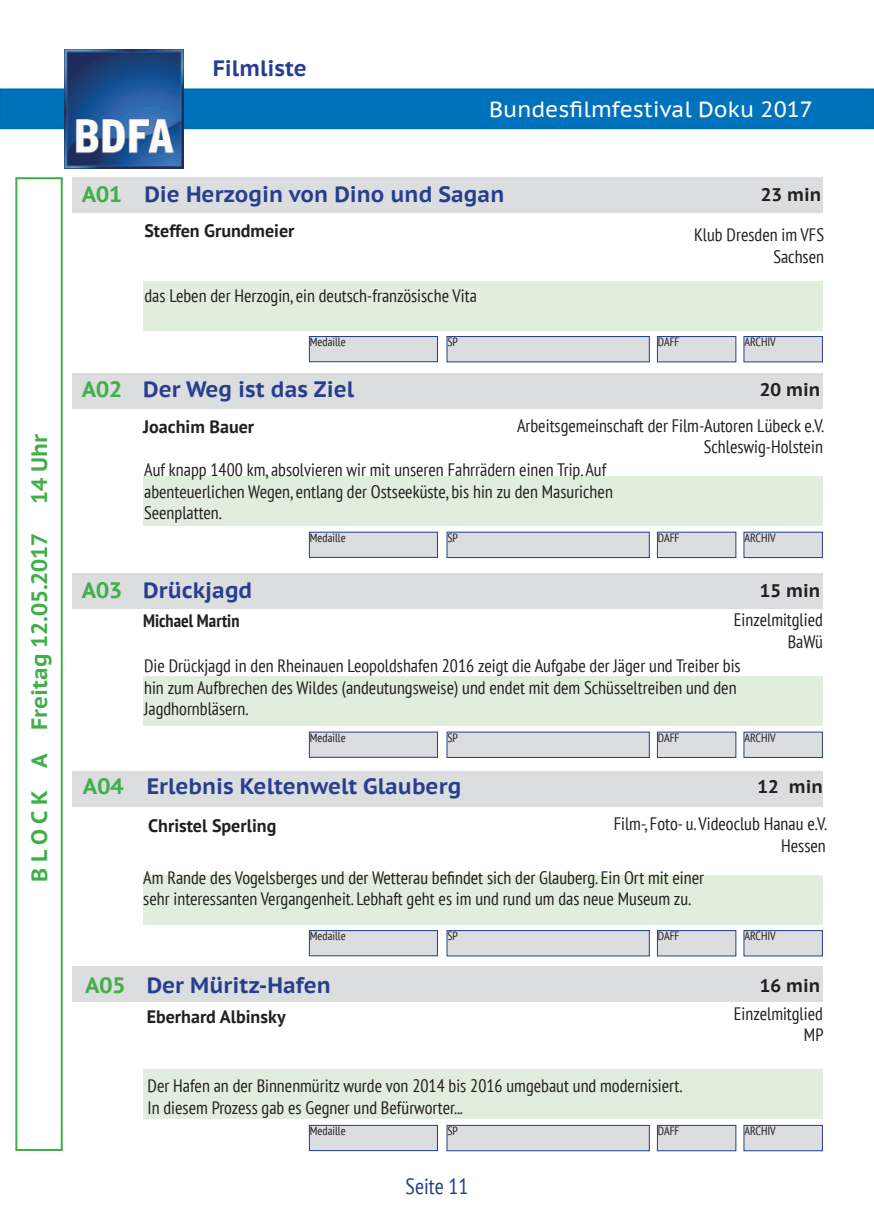
<style>
.page{position:relative;width:874px;height:1225px;background:#fff}
.page>*{position:absolute;margin:0;border:0;box-sizing:border-box;transform-origin:0 0}
.t1{font:700 22.2px "PT Sans Caption";color:#253f8e}
.t2{font:700 22.2px "PT Sans Caption";color:#40ae49}
.t3{font:22px "PT Sans Caption";color:#fff}
.t4{font:condensed 22px "PT Sans";color:#253f8e}
.t5{font:700 18.2px "PT Sans Caption";color:#231f20}
.t6{font:condensed 18px "PT Sans";color:#231f20}
.t7{font:700 18px "PT Sans";color:#231f20}
.t8{font:700 condensed 18px "PT Sans";color:#231f20}
.t9{font:condensed 12px "PT Sans";color:#231f20}
</style>
<div class="page">
<div style="left:1px;top:89px;width:871px;height:39px;background:#0072bc"></div>
<div style="left:0;top:88px;width:873px;height:41px;border:2px solid #006cb7"></div>
<img style="left:65px;top:49px;width:119px;height:119px">
<div style="left:657px;top:336px;width:78px;height:26px;background:#dcdddf"></div>
<div style="left:656px;top:336px;width:80px;height:26px;border:1px solid #253f8e"></div>
<div style="left:309px;top:336px;width:128px;height:26px;background:#dcdddf"></div>
<div style="left:309px;top:336px;width:129px;height:26px;border:1px solid #253f8e"></div>
<div style="left:447px;top:336px;width:202px;height:26px;background:#dcdddf"></div>
<div style="left:446px;top:336px;width:203px;height:26px;border:1px solid #253f8e"></div>
<div style="left:743px;top:336px;width:79px;height:26px;background:#dcdddf"></div>
<div style="left:743px;top:336px;width:79px;height:26px;border:1px solid #253f8e"></div>
<div style="left:72px;top:177px;width:750px;height:36px;background:#dcdddf"></div>
<div style="left:143px;top:281px;width:679px;height:49px;background:#e1eedd"></div>
<div style="left:657px;top:1125px;width:78px;height:25px;background:#dcdddf"></div>
<div style="left:656px;top:1124px;width:80px;height:27px;border:1px solid #253f8e"></div>
<div style="left:309px;top:1125px;width:128px;height:25px;background:#dcdddf"></div>
<div style="left:309px;top:1124px;width:129px;height:27px;border:1px solid #253f8e"></div>
<div style="left:447px;top:1125px;width:202px;height:25px;background:#dcdddf"></div>
<div style="left:446px;top:1124px;width:203px;height:27px;border:1px solid #253f8e"></div>
<div style="left:743px;top:1125px;width:79px;height:25px;background:#dcdddf"></div>
<div style="left:743px;top:1124px;width:79px;height:27px;border:1px solid #253f8e"></div>
<div style="left:72px;top:966px;width:750px;height:35px;background:#dcdddf"></div>
<div style="left:143px;top:1069px;width:679px;height:50px;background:#e1eedd"></div>
<div style="left:657px;top:532px;width:78px;height:25px;background:#dcdddf"></div>
<div style="left:656px;top:531px;width:80px;height:27px;border:1px solid #253f8e"></div>
<div style="left:309px;top:532px;width:128px;height:25px;background:#dcdddf"></div>
<div style="left:309px;top:531px;width:129px;height:27px;border:1px solid #253f8e"></div>
<div style="left:447px;top:532px;width:202px;height:25px;background:#dcdddf"></div>
<div style="left:446px;top:531px;width:203px;height:27px;border:1px solid #253f8e"></div>
<div style="left:743px;top:532px;width:79px;height:25px;background:#dcdddf"></div>
<div style="left:743px;top:531px;width:79px;height:27px;border:1px solid #253f8e"></div>
<div style="left:72px;top:373px;width:750px;height:35px;background:#dcdddf"></div>
<div style="left:143px;top:476px;width:679px;height:50px;background:#e1eedd"></div>
<div style="left:657px;top:930px;width:78px;height:26px;background:#dcdddf"></div>
<div style="left:656px;top:930px;width:80px;height:26px;border:1px solid #253f8e"></div>
<div style="left:309px;top:930px;width:128px;height:25px;background:#dcdddf"></div>
<div style="left:309px;top:930px;width:129px;height:26px;border:1px solid #253f8e"></div>
<div style="left:447px;top:930px;width:202px;height:26px;background:#dcdddf"></div>
<div style="left:446px;top:930px;width:203px;height:26px;border:1px solid #253f8e"></div>
<div style="left:743px;top:930px;width:79px;height:26px;background:#dcdddf"></div>
<div style="left:743px;top:930px;width:79px;height:26px;border:1px solid #253f8e"></div>
<div style="left:72px;top:771px;width:750px;height:35px;background:#dcdddf"></div>
<div style="left:143px;top:874px;width:679px;height:50px;background:#e1eedd"></div>
<div style="left:657px;top:732px;width:78px;height:25px;background:#dcdddf"></div>
<div style="left:656px;top:731px;width:80px;height:27px;border:1px solid #253f8e"></div>
<div style="left:309px;top:732px;width:128px;height:25px;background:#dcdddf"></div>
<div style="left:309px;top:731px;width:129px;height:27px;border:1px solid #253f8e"></div>
<div style="left:447px;top:732px;width:202px;height:25px;background:#dcdddf"></div>
<div style="left:446px;top:731px;width:203px;height:27px;border:1px solid #253f8e"></div>
<div style="left:743px;top:732px;width:79px;height:25px;background:#dcdddf"></div>
<div style="left:743px;top:731px;width:79px;height:27px;border:1px solid #253f8e"></div>
<div style="left:72px;top:573px;width:750px;height:35px;background:#dcdddf"></div>
<div style="left:143px;top:676px;width:679px;height:50px;background:#e1eedd"></div>
<div style="left:15px;top:177px;width:48px;height:974px;border:2px solid #40ae49"></div>
<p class="t2" style="left:25px;top:504px;width:71px;rotate:-90deg">14 Uhr</p>
<p class="t2" style="left:25px;top:882px;width:350px;rotate:-90deg">B L O C K A Freitag 12.05.2017</p>
<p class="t1" style="left:213px;top:53px;width:96px">Filmliste</p>
<p class="t3" style="left:489px;top:95px;width:325px">Bundesfilmfestival Doku 2017</p>
<p class="t2" style="left:82px;top:180px;width:42px">A01</p>
<p class="t1" style="left:144px;top:180px;width:361px">Die Herzogin von Dino und Sagan</p>
<p class="t5" style="left:760px;top:182px;width:62px">23 min</p>
<p class="t7" style="left:144px;top:219px;width:152px">Steffen Grundmeier</p>
<p class="t6" style="left:693px;top:223px;width:131px">Klub Dresden im VFS</p>
<p class="t6" style="left:773px;top:245px;width:52px">Sachsen</p>
<p class="t6" style="left:144px;top:284px;width:334px">das Leben der Herzogin, ein deutsch-französische Vita</p>
<p class="t9" style="left:310px;top:334px;width:37px">Medaille</p>
<p class="t9" style="left:447px;top:334px;width:12px">SP</p>
<p class="t9" style="left:657px;top:334px;width:23px">DAFF</p>
<p class="t9" style="left:744px;top:334px;width:33px">ARCHIV</p>
<p class="t2" style="left:82px;top:375px;width:42px">A02</p>
<p class="t5" style="left:759px;top:377px;width:62px">20 min</p>
<p class="t1" style="left:143px;top:375px;width:212px">Der Weg ist das Ziel</p>
<p class="t7" style="left:143px;top:415px;width:112px">Joachim Bauer</p>
<p class="t6" style="left:516px;top:414px;width:308px">Arbeitsgemeinschaft der Film-Autoren Lübeck e.V.</p>
<p class="t6" style="left:703px;top:435px;width:121px">Schleswig-Holstein</p>
<p class="t6" style="left:144px;top:458px;width:463px">Auf knapp 1400 km, absolvieren wir mit unseren Fahrrädern einen Trip. Auf</p>
<p class="t6" style="left:144px;top:480px;width:470px">abenteuerlichen Wegen, entlang der Ostseeküste, bis hin zu den Masurichen</p>
<p class="t6" style="left:144px;top:501px;width:79px">Seenplatten.</p>
<p class="t9" style="left:310px;top:530px;width:37px">Medaille</p>
<p class="t9" style="left:447px;top:530px;width:12px">SP</p>
<p class="t9" style="left:657px;top:530px;width:23px">DAFF</p>
<p class="t9" style="left:744px;top:530px;width:33px">ARCHIV</p>
<p class="t2" style="left:82px;top:575px;width:42px">A03</p>
<p class="t1" style="left:143px;top:575px;width:111px">Drückjagd</p>
<p class="t5" style="left:759px;top:578px;width:62px">15 min</p>
<p class="t8" style="left:143px;top:609px;width:98px">Michael Martin</p>
<p class="t6" style="left:733px;top:608px;width:90px">Einzelmitglied</p>
<p class="t6" style="left:787px;top:629px;width:37px">BaWü</p>
<p class="t6" style="left:144px;top:654px;width:597px">Die Drückjagd in den Rheinauen Leopoldshafen 2016 zeigt die Aufgabe der Jäger und Treiber bis</p>
<p class="t6" style="left:144px;top:676px;width:593px">hin zum Aufbrechen des Wildes (andeutungsweise) und endet mit dem Schüsseltreiben und den</p>
<p class="t6" style="left:144px;top:697px;width:105px">Jagdhornbläsern.</p>
<p class="t9" style="left:310px;top:729px;width:37px">Medaille</p>
<p class="t9" style="left:447px;top:729px;width:12px">SP</p>
<p class="t9" style="left:657px;top:729px;width:23px">DAFF</p>
<p class="t9" style="left:744px;top:729px;width:33px">ARCHIV</p>
<p class="t2" style="left:83px;top:771px;width:42px">A04</p>
<p class="t1" style="left:147px;top:771px;width:316px">Erlebnis Keltenwelt Glauberg</p>
<p class="t5" style="left:757px;top:774px;width:67px">12 min</p>
<p class="t6" style="left:613px;top:812px;width:215px">Film-, Foto- u. Videoclub Hanau e.V.</p>
<p class="t6" style="left:780px;top:834px;width:46px">Hessen</p>
<p class="t6" style="left:143px;top:866px;width:562px">Am Rande des Vogelsberges und der Wetterau befindet sich der Glauberg. Ein Ort mit einer</p>
<p class="t6" style="left:143px;top:887px;width:549px">sehr interessanten Vergangenheit. Lebhaft geht es im und rund um das neue Museum zu.</p>
<p class="t7" style="left:148px;top:814px;width:130px">Christel Sperling</p>
<p class="t9" style="left:310px;top:928px;width:37px">Medaille</p>
<p class="t9" style="left:447px;top:928px;width:12px">SP</p>
<p class="t9" style="left:657px;top:928px;width:23px">DAFF</p>
<p class="t9" style="left:744px;top:928px;width:33px">ARCHIV</p>
<p class="t2" style="left:85px;top:970px;width:42px">A05</p>
<p class="t1" style="left:147px;top:970px;width:186px">Der Müritz-Hafen</p>
<p class="t5" style="left:759px;top:974px;width:62px">16 min</p>
<p class="t7" style="left:147px;top:1004px;width:140px">Eberhard Albinsky</p>
<p class="t6" style="left:733px;top:1002px;width:90px">Einzelmitglied</p>
<p class="t6" style="left:803px;top:1023px;width:21px">MP</p>
<p class="t6" style="left:147px;top:1074px;width:536px">Der Hafen an der Binnenmüritz wurde von 2014 bis 2016 umgebaut und modernisiert.</p>
<p class="t6" style="left:147px;top:1096px;width:316px">In diesem Prozess gab es Gegner und Befürworter...</p>
<p class="t9" style="left:310px;top:1123px;width:37px">Medaille</p>
<p class="t9" style="left:447px;top:1123px;width:12px">SP</p>
<p class="t9" style="left:657px;top:1123px;width:23px">DAFF</p>
<p class="t9" style="left:744px;top:1123px;width:33px">ARCHIV</p>
<p class="t4" style="left:405px;top:1172px;width:64px">Seite 11</p>
</div>
